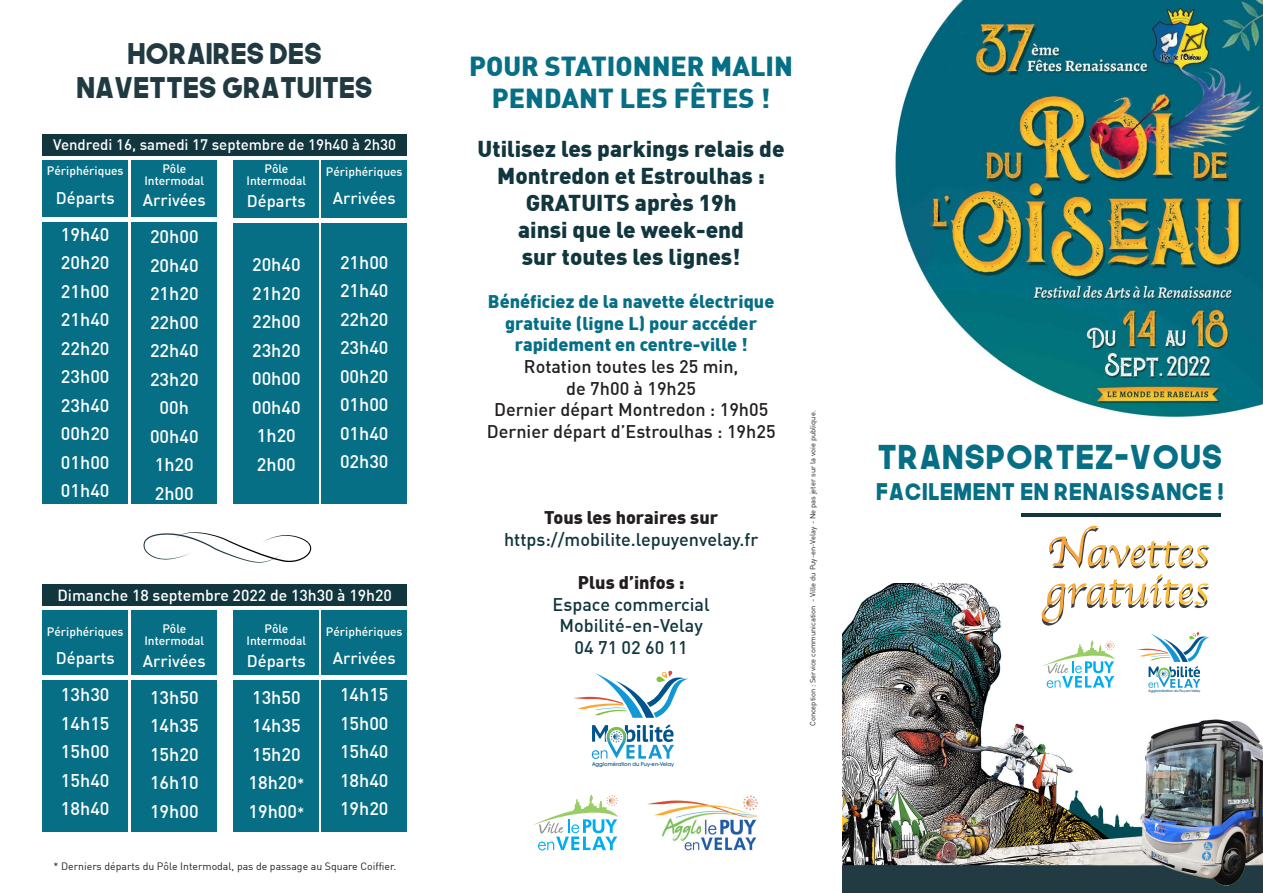
<style>
.page{position:relative;width:1263px;height:893px;background:#fff}
.page>*{position:absolute;margin:0;border:0;box-sizing:border-box;transform-origin:0 0}
.t1{font:32.85px "The Next Font";letter-spacing:.025em;color:#066f85}
.t2{font:28.5px "The Next Font";color:#213a41}
.t3{font:900 27px "DIN";color:#066f85}
.t4{font:22.95px "The Next Font";letter-spacing:.025em;color:#066f85}
.t5{font:900 22.5px/27px "DIN";color:#11363e;text-align:center}
.t6{font:500 18px/28.5px "DIN";color:#fff}
.t7{font:500 18px "DIN";color:#231f20}
.t8{font:900 18px "DIN";color:#066f85}
.t9{font:500 18px/21.6px "DIN";color:#11363e;text-align:center}
.t10{font:500 18px "DIN";color:#13353d}
.t11{font:900 18px "DIN";color:#231f20}
.t12{font:500 16.5px "DIN";color:#fff}
.t13{font:500 15.75px "DIN";color:#fff}
.t14{font:500 15px "DIN";color:#fff}
.t15{font:500 12px "DIN";color:#fff}
.t16{font:10.5px "DIN";color:#231f20}
.t17{font:7.5px "DIN";color:#231f20}
.t18{font:500 5.85px "Avant Gard";color:#00548e}
.t19{font:500 3.75px "Avant Gard";color:#00548e}
.s1{font-size:15px}
</style>
<div class="page">
<svg style="left:573px;top:670px;width:116px;height:48px"></svg>
<svg style="left:592px;top:724px;width:82px;height:35px"></svg>
<img style="left:842px;top:583px;width:421px;height:310px">
<img style="left:895px;top:0;width:368px;height:417px">
<svg style="left:143px;top:532px;width:168px;height:31px"></svg>
<div style="left:43px;top:134px;width:364px;height:21px;background:#11363e"></div>
<div style="left:43px;top:584px;width:364px;height:22px;background:#11363e"></div>
<svg style="left:533px;top:795px;width:85px;height:55px"></svg>
<div style="left:43px;top:160px;width:85px;height:344px;background:#066f85"></div>
<div style="left:43px;top:610px;width:85px;height:222px;background:#066f85"></div>
<div style="left:322px;top:610px;width:85px;height:222px;background:#066f85"></div>
<div style="left:322px;top:160px;width:85px;height:344px;background:#066f85"></div>
<div style="left:132px;top:160px;width:85px;height:344px;background:#066f85"></div>
<div style="left:132px;top:610px;width:85px;height:222px;background:#066f85"></div>
<div style="left:234px;top:610px;width:85px;height:222px;background:#066f85"></div>
<div style="left:234px;top:160px;width:85px;height:344px;background:#066f85"></div>
<hr style="left:41px;top:217px;width:179px;height:4px;background:#fff">
<hr style="left:41px;top:675px;width:179px;height:4px;background:#fff">
<hr style="left:232px;top:675px;width:179px;height:4px;background:#fff">
<hr style="left:232px;top:218px;width:179px;height:4px;background:#fff">
<svg style="left:1042px;top:526px;width:167px;height:100px"></svg>
<svg style="left:1043px;top:640px;width:72px;height:48px"></svg>
<svg style="left:1136px;top:632px;width:74px;height:56px"></svg>
<img style="left:647px;top:795px;width:111px;height:55px">
<hr style="left:1020px;top:513px;width:200px;height:4px;background:#11363e">
<p class="t2" style="left:127px;top:34px;width:196px">HORAIRES DES</p>
<p class="t2" style="left:77px;top:68px;width:298px">NAVETTES GRATUITES</p>
<p class="t14" style="left:53px;top:135px;width:344px">Vendredi 16, samedi 17 septembre de 19h40 à 2h30</p>
<p class="t15" style="left:47px;top:163px;width:78px">Périphériques</p>
<p class="t12" style="left:56px;top:187px;width:60px">Départs</p>
<p class="t6" style="left:61px;top:219px;width:50px">19h40</p>
<p class="t6" style="left:61px;top:248px;width:50px">20h20</p>
<p class="t6" style="left:61px;top:276px;width:50px">21h00<br>21h40</p>
<p class="t6" style="left:61px;top:333px;width:50px">22h20</p>
<p class="t6" style="left:61px;top:362px;width:50px">23h00</p>
<p class="t6" style="left:61px;top:390px;width:50px">23h40</p>
<p class="t6" style="left:61px;top:419px;width:50px">00h20</p>
<p class="t6" style="left:61px;top:447px;width:50px">01h00</p>
<p class="t6" style="left:61px;top:476px;width:50px">01h40</p>
<p class="t15" style="left:162px;top:161px;width:25px">Pôle</p>
<p class="t15" style="left:144px;top:173px;width:61px">Intermodal</p>
<p class="t12" style="left:143px;top:190px;width:64px">Arrivées</p>
<p class="t6" style="left:150px;top:222px;width:50px">20h00</p>
<p class="t6" style="left:150px;top:250px;width:50px">20h40<br>21h20</p>
<p class="t6" style="left:150px;top:307px;width:50px;text-align:justify">22h00<br>22h40<br>23h20</p>
<p class="t6" style="left:160px;top:393px;width:31px">00h</p>
<p class="t6" style="left:150px;top:421px;width:50px">00h40</p>
<p class="t6" style="left:155px;top:450px;width:40px">1h20</p>
<p class="t6" style="left:155px;top:478px;width:40px">2h00</p>
<p class="t15" style="left:264px;top:161px;width:25px">Pôle</p>
<p class="t15" style="left:246px;top:173px;width:61px">Intermodal</p>
<p class="t12" style="left:247px;top:190px;width:60px">Départs</p>
<p class="t6" style="left:252px;top:250px;width:50px">20h40<br>21h20</p>
<p class="t6" style="left:252px;top:307px;width:50px">22h00<br>23h20</p>
<p class="t6" style="left:252px;top:364px;width:50px">00h00</p>
<p class="t6" style="left:252px;top:392px;width:50px">00h40</p>
<p class="t6" style="left:257px;top:421px;width:40px">1h20</p>
<p class="t6" style="left:257px;top:449px;width:40px">2h00</p>
<p class="t15" style="left:326px;top:164px;width:78px">Périphériques</p>
<p class="t12" style="left:333px;top:188px;width:64px">Arrivées</p>
<p class="t6" style="left:340px;top:247px;width:50px">21h00</p>
<p class="t6" style="left:340px;top:276px;width:50px">21h40</p>
<p class="t6" style="left:340px;top:304px;width:50px">22h20</p>
<p class="t6" style="left:340px;top:333px;width:50px">23h40</p>
<p class="t6" style="left:340px;top:361px;width:50px">00h20</p>
<p class="t6" style="left:340px;top:390px;width:50px">01h00<br>01h40</p>
<p class="t6" style="left:340px;top:447px;width:50px">02h30</p>
<p class="t13" style="left:57px;top:585px;width:336px">Dimanche 18 septembre 2022 de 13h30 à 19h20</p>
<p class="t15" style="left:47px;top:623px;width:78px">Périphériques</p>
<p class="t12" style="left:56px;top:647px;width:60px">Départs</p>
<p class="t6" style="left:61px;top:680px;width:50px">13h30</p>
<p class="t6" style="left:61px;top:708px;width:50px">14h15</p>
<p class="t6" style="left:61px;top:737px;width:50px">15h00</p>
<p class="t6" style="left:61px;top:765px;width:50px">15h40</p>
<p class="t6" style="left:61px;top:794px;width:50px">18h40</p>
<p class="t15" style="left:162px;top:621px;width:25px">Pôle</p>
<p class="t15" style="left:144px;top:633px;width:61px">Intermodal</p>
<p class="t12" style="left:143px;top:650px;width:64px">Arrivées</p>
<p class="t6" style="left:150px;top:682px;width:50px">13h50</p>
<p class="t6" style="left:150px;top:711px;width:50px">14h35</p>
<p class="t6" style="left:150px;top:739px;width:50px">15h20</p>
<p class="t6" style="left:150px;top:768px;width:50px">16h10</p>
<p class="t6" style="left:150px;top:796px;width:50px">19h00</p>
<p class="t15" style="left:264px;top:621px;width:25px">Pôle</p>
<p class="t15" style="left:246px;top:633px;width:61px">Intermodal</p>
<p class="t12" style="left:247px;top:650px;width:60px">Départs</p>
<p class="t6" style="left:252px;top:682px;width:50px">13h50</p>
<p class="t6" style="left:252px;top:711px;width:50px">14h35</p>
<p class="t6" style="left:252px;top:739px;width:50px">15h20</p>
<p class="t6" style="left:248px;top:768px;width:57px">18h20<span class="s1">*</span></p>
<p class="t6" style="left:248px;top:796px;width:57px">19h00<span class="s1">*</span></p>
<p class="t15" style="left:326px;top:623px;width:78px">Périphériques</p>
<p class="t12" style="left:333px;top:647px;width:64px">Arrivées</p>
<p class="t6" style="left:340px;top:680px;width:50px">14h15</p>
<p class="t6" style="left:340px;top:708px;width:50px">15h00</p>
<p class="t6" style="left:340px;top:737px;width:50px">15h40</p>
<p class="t6" style="left:340px;top:765px;width:50px">18h40</p>
<p class="t6" style="left:340px;top:794px;width:50px">19h20</p>
<p class="t16" style="left:54px;top:860px;width:344px">* Derniers départs du Pôle Intermodal, pas de passage au Square Coiffier.</p>
<p class="t3" style="left:469px;top:48px;width:325px">POUR STATIONNER MALIN</p>
<p class="t3" style="left:492px;top:80px;width:280px">PENDANT LES FÊTES !</p>
<p class="t5" style="left:478px;top:134px;width:309px">Utilisez les parkings relais de<br>Montredon et Estroulhas :</p>
<p class="t5" style="left:526px;top:188px;width:212px">GRATUITS après 19h</p>
<p class="t5" style="left:518px;top:215px;width:227px">ainsi que le week-end</p>
<p class="t5" style="left:522px;top:242px;width:220px">sur toutes les lignes!</p>
<p class="t8" style="left:488px;top:290px;width:288px">Bénéficiez de la navette électrique</p>
<p class="t8" style="left:505px;top:311px;width:254px">gratuite (ligne L) pour accéder</p>
<p class="t8" style="left:515px;top:333px;width:234px">rapidement en centre-ville !</p>
<p class="t7" style="left:524px;top:355px;width:216px">Rotation toutes les 25 min,</p>
<p class="t7" style="left:566px;top:376px;width:131px">de 7h00 à 19h25</p>
<p class="t7" style="left:494px;top:398px;width:276px">Dernier départ Montredon : 19h05</p>
<p class="t7" style="left:487px;top:420px;width:290px">Dernier départ d’Estroulhas : 19h25</p>
<p class="t11" style="left:544px;top:506px;width:176px">Tous les horaires sur</p>
<p class="t10" style="left:504px;top:528px;width:256px">https://mobilite.lepuyenvelay.fr</p>
<p class="t11" style="left:578px;top:570px;width:108px">Plus d’infos :</p>
<p class="t9" style="left:553px;top:593px;width:159px">Espace commercial<br>Mobilité-en-Velay</p>
<p class="t9" style="left:574px;top:636px;width:115px">04 71 02 60 11</p>
<p class="t18" style="left:592px;top:761px;width:84px">Agglomération du Puy-en-Velay</p>
<p class="t17" style="left:808px;top:726px;width:317px;rotate:-90deg">Conception : Service communication - Ville du Puy-en-Velay - Ne pas jeter sur la voie publique.</p>
<p class="t1" style="left:878px;top:434px;width:346px">TRANSPORTEZ-VOUS</p>
<p class="t4" style="left:876px;top:476px;width:349px">FACILEMENT EN RENAISSANCE !</p>
<p class="t19" style="left:1148px;top:689px;width:53px">Agglomération du Puy-en-Velay</p>
</div>
